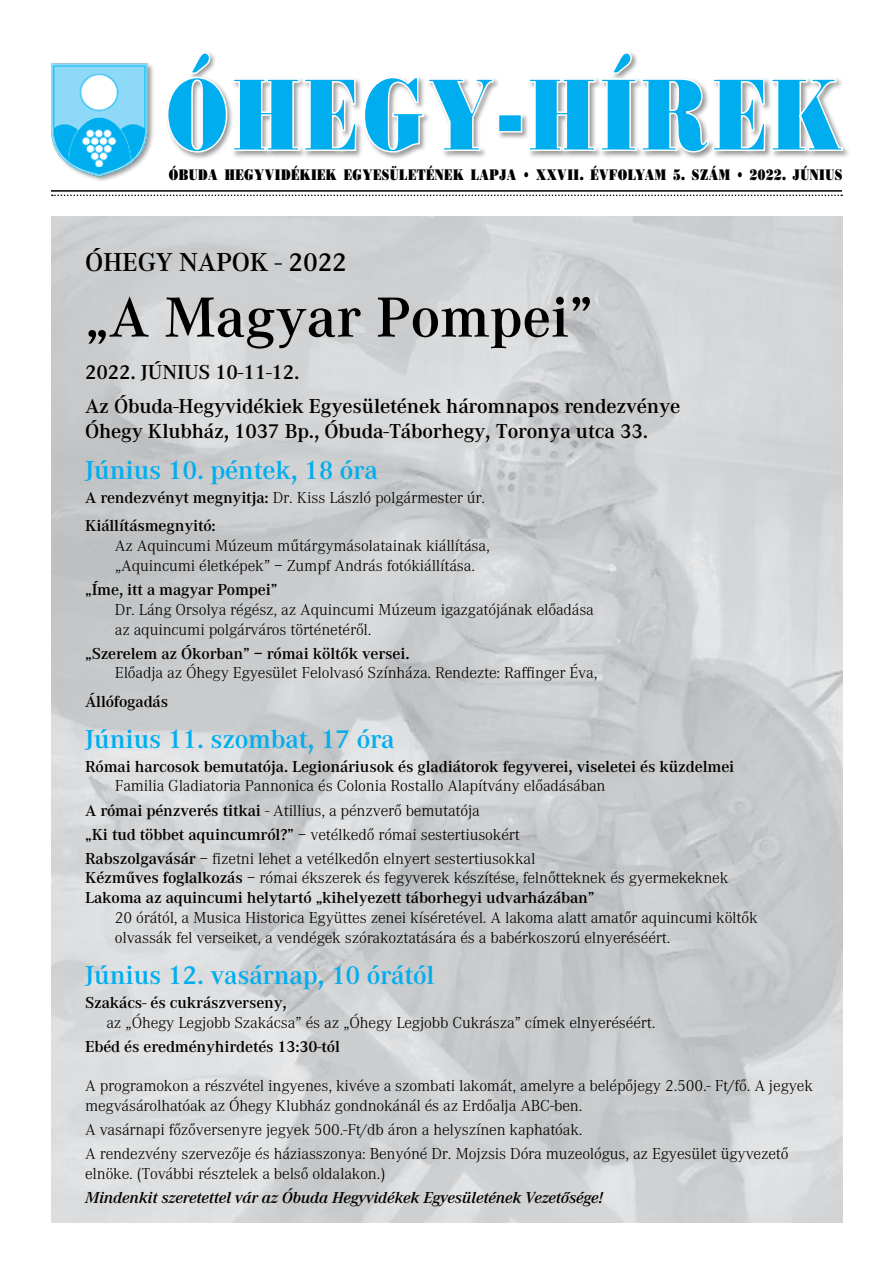
<style>
.page{position:relative;width:893px;height:1263px;background:#fff}
.page>*{position:absolute;margin:0;border:0;box-sizing:border-box;transform-origin:0 0}
.t1{font:700 58.5px "Corporate Gs";color:#000}
.t2{font:700 27px "Corporate Gs";letter-spacing:-.01em;color:#00aeef}
.t3{font:700 27px "Corporate Gs";letter-spacing:-.01em;color:#000}
.t4{font:700 21px/33.8px "Corporate Gs";letter-spacing:-.01em;color:#000}
.t5{font:16.5px/19.8px "Corporate Light Gs Plain";letter-spacing:-.01em;color:#000}
.t6{font:700 16.5px "Corporate Gs";letter-spacing:-.01em;color:#000}
.t7{font:italic 700 16.5px "Corporate Gs";letter-spacing:-.01em;color:#000}
.t8{font:15.3px "H Bodoni Poster";letter-spacing:.04em;color:#000;scale:.75 1}
.s1{font-family:"Corporate Gs";font-weight:700}
</style>
<div class="page">
<svg style="left:52px;top:195px;width:113px;height:1px"></svg>
<hr style="left:51px;top:190px;width:791px;height:2px;background:#000">
<svg style="left:166px;top:52px;width:678px;height:145px"></svg>
<img style="left:51px;top:63px;width:102px;height:116px">
<p class="t8" style="left:169px;top:165px;width:899px">ÓBUDA HEGYVIDÉKIEK EGYESÜLETÉNEK LAPJA • XXVII. ÉVFOLYAM 5. SZÁM • 2022. JÚNIUS</p>
<h2 class="t3" style="left:85px;top:247px;width:263px">ÓHEGY NAPOK - 2022</h2>
<h1 class="t1" style="left:85px;top:285px;width:509px">„A Magyar Pompei”</h1>
<p class="t4" style="left:85px;top:356px;width:597px">2022. JÚNIUS 10-11-12.<br>Az Óbuda-Hegyvidékiek Egyesületének háromnapos rendezvénye</p>
<p class="t4" style="left:85px;top:415px;width:564px">Óhegy Klubház, 1037 Bp., Óbuda-Táborhegy, Toronya utca 33.</p>
<h2 class="t2" style="left:85px;top:455px;width:294px">Június 10. péntek, 18 óra</h2>
<p class="t5" style="left:85px;top:488px;width:402px"><span class="s1">A rendezvényt megnyitja:</span> Dr. Kiss László polgármester úr.</p>
<p class="t6" style="left:85px;top:517px;width:132px">Kiállításmegnyitó:</p>
<p class="t5" style="left:115px;top:536px;width:376px">Az Aquincumi Múzeum mûtárgymásolatainak kiállítása, „Aquincumi életképek” – Zumpf András fotókiállítása.</p>
<p class="t6" style="left:85px;top:580px;width:194px">„Íme, itt a magyar Pompei”</p>
<p class="t5" style="left:115px;top:600px;width:481px">Dr. Láng Orsolya régész, az Aquincumi Múzeum igazgatójának elôadása az aquincumi polgárváros történetérôl.</p>
<p class="t6" style="left:85px;top:644px;width:326px">„Szerelem az Ókorban” – római költôk versei.</p>
<p class="t5" style="left:115px;top:663px;width:484px">Elôadja az Óhegy Egyesület Felolvasó Színháza. Rendezte: Raffinger Éva,</p>
<p class="t6" style="left:85px;top:692px;width:85px">Állófogadás</p>
<h2 class="t2" style="left:85px;top:724px;width:311px">Június 11. szombat, 17 óra</h2>
<p class="t6" style="left:85px;top:757px;width:651px">Római harcosok bemutatója. Legionáriusok és gladiátorok fegyverei, viseletei és küzdelmei</p>
<p class="t5" style="left:85px;top:774px;width:522px;line-height:24px;text-indent:30px">Familia Gladiatoria Pannonica és Colonia Rostallo Alapítvány elôadásában <span class="s1">A római pénzverés titkai</span> - Atillius, a pénzverô bemutatója<br><span class="s1">„Ki tud többet aquincumról?”</span> – vetélkedô római sestertiusokért <span class="s1">Rabszolgavásár</span> – fizetni lehet a vetélkedôn elnyert sestertiusokkal</p>
<p class="t5" style="left:85px;top:868px;width:645px"><span class="s1">Kézmûves foglalkozás</span> – római ékszerek és fegyverek készítése, felnôtteknek és gyermekeknek</p>
<p class="t6" style="left:85px;top:889px;width:511px">Lakoma az aquincumi helytartó „kihelyezett táborhegyi udvarházában”</p>
<p class="t5" style="left:115px;top:908px;width:644px">20 órától, a Musica Historica Együttes zenei kíséretével. A lakoma alatt amatôr aquincumi költôk olvassák fel verseiket, a vendégek szórakoztatására és a babérkoszorú elnyeréséért.</p>
<h2 class="t2" style="left:85px;top:960px;width:351px">Június 12. vasárnap, 10 órától</h2>
<p class="t6" style="left:85px;top:993px;width:203px">Szakács- és cukrászverseny,</p>
<p class="t5" style="left:106px;top:1013px;width:550px">az „Óhegy Legjobb Szakácsa” és az „Óhegy Legjobb Cukrásza” címek elnyeréséért.</p>
<p class="t6" style="left:85px;top:1037px;width:256px">Ebéd és eredményhirdetés 13:30-tól</p>
<p class="t5" style="left:85px;top:1076px;width:729px">A programokon a részvétel ingyenes, kivéve a szombati lakomát, amelyre a belépôjegy 2.500.- Ft/fô. A jegyek megvásárolhatóak az Óhegy Klubház gondnokánál és az Erdôalja ABC-ben.</p>
<p class="t5" style="left:85px;top:1118px;width:705px;line-height:24px">A vasárnapi fôzôversenyre jegyek 500.-Ft/db áron a helyszínen kaphatóak.<br>A rendezvény szervezôje és háziasszonya: Benyóné Dr. Mojzsis Dóra muzeológus, az Egyesület ügyvezetô</p>
<p class="t5" style="left:85px;top:1164px;width:302px">elnöke. (További résztelek a belsô oldalakon.)</p>
<p class="t7" style="left:85px;top:1188px;width:519px">Mindenkit szeretettel vár az Óbuda Hegyvidékek Egyesületének Vezetôsége!</p>
</div>
